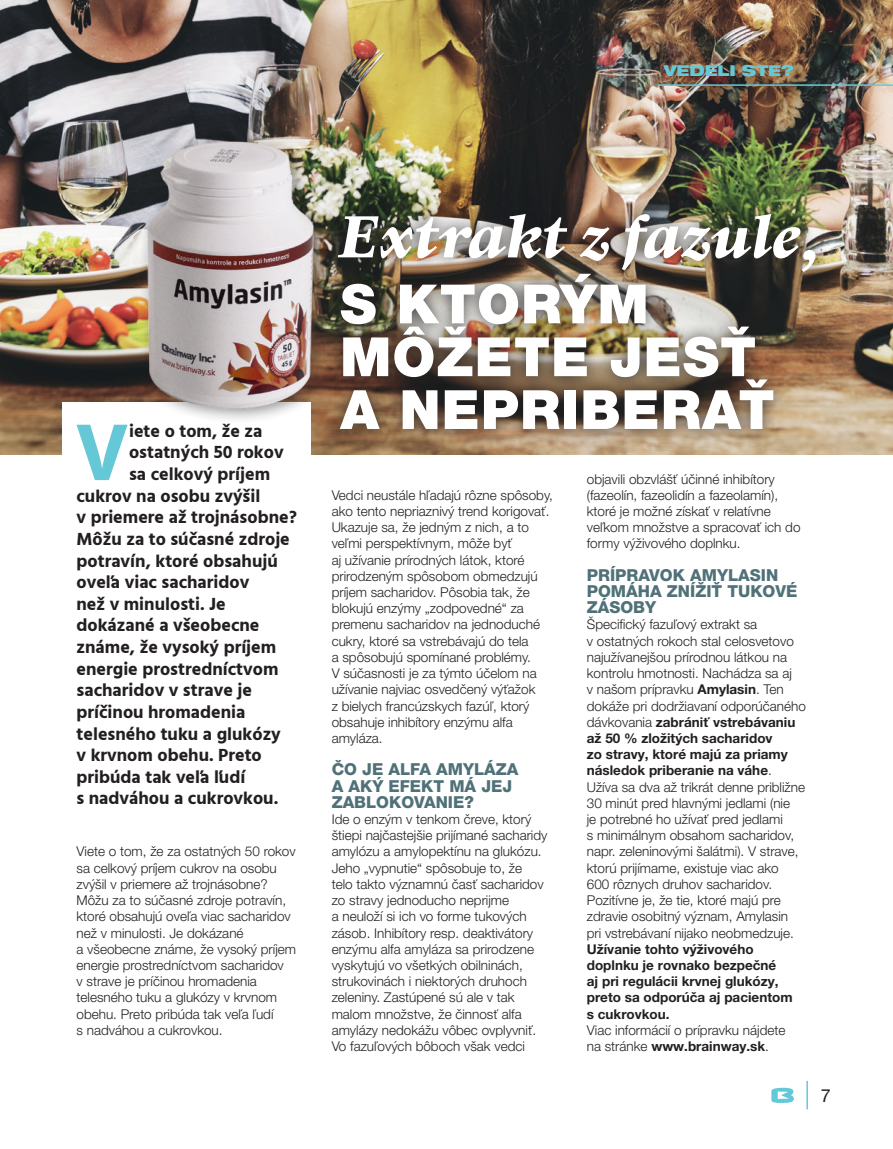
<style>
.page{position:relative;width:893px;height:1149px;background:#fff}
.page>*{position:absolute;margin:0;border:0;box-sizing:border-box;transform-origin:0 0}
.t1{font:700 82.05px "Hind";color:#65c8d7}
.t2{font:italic 700 59.1px "Academica Medium Pro";color:#fff}
.t3{font:900 54.15px/52.8px "Helvetica Neue LT Pro";letter-spacing:.02em;color:#fff}
.t4{font:700 18px "Hind";color:#231f20}
.t5{font:18px "Helvetica Neue LT Pro";color:#231f20}
.t6{font:800 16.5px/16.2px "Helvetica Neue LT Pro";color:#4f7177}
.t7{font:900 expanded 15px "Helvetica Neue LT Pro";color:#63c9d8}
.t8{font:300 13.5px/16.2px "Helvetica Neue LT Pro";color:#231f20}
.t9{font:700 13.5px/16.2px "Helvetica Neue LT Pro";color:#231f20}
.s1{font-weight:700}
</style>
<div class="page">
<img style="left:0;top:0;width:893px;height:454px">
<div style="left:325px;top:199px;width:505px;height:245px;background:#231f20;opacity:.85"></div>
<div style="left:63px;top:402px;width:248px;height:211px;background:#fff"></div>
<img style="left:126px;top:121px;width:209px;height:313px">
<svg style="left:771px;top:1087px;width:23px;height:15px"></svg>
<hr style="left:806px;top:1080px;width:2px;height:28px;background:#63c9d8">
<hr style="left:658px;top:84px;width:235px;height:2px;background:#63c9d8">
<p class="t7" style="left:664px;top:61px;width:132px">VEDELI STE?</p>
<h1 class="t1" style="left:75px;top:403px;width:56px">V</h1>
<h3 class="t4" style="left:129px;top:420px;width:135px">iete o tom, že za</h3>
<h3 class="t4" style="left:129px;top:441px;width:156px">ostatných 50 rokov</h3>
<h3 class="t4" style="left:129px;top:463px;width:143px">sa celkový príjem</h3>
<h3 class="t4" style="left:77px;top:485px;width:185px">cukrov na osobu zvýšil</h3>
<h3 class="t4" style="left:77px;top:506px;width:222px">v priemere až trojnásobne?</h3>
<h3 class="t4" style="left:77px;top:528px;width:215px">Môžu za to súčasné zdroje</h3>
<h3 class="t4" style="left:77px;top:549px;width:203px">potravín, ktoré obsahujú</h3>
<h3 class="t4" style="left:77px;top:571px;width:174px">oveľa viac sacharidov</h3>
<h3 class="t4" style="left:77px;top:593px;width:151px">než v minulosti. Je</h3>
<h3 class="t4" style="left:77px;top:614px;width:184px">dokázané a všeobecne</h3>
<h3 class="t4" style="left:77px;top:636px;width:201px">známe, že vysoký príjem</h3>
<h3 class="t4" style="left:77px;top:657px;width:203px">energie prostredníctvom</h3>
<h3 class="t4" style="left:77px;top:679px;width:177px">sacharidov v strave je</h3>
<h3 class="t4" style="left:77px;top:701px;width:170px">príčinou hromadenia</h3>
<h3 class="t4" style="left:77px;top:722px;width:206px">telesného tuku a glukózy</h3>
<h3 class="t4" style="left:77px;top:744px;width:187px">v krvnom obehu. Preto</h3>
<h3 class="t4" style="left:77px;top:765px;width:170px">pribúda tak veľa ľudí</h3>
<h3 class="t4" style="left:77px;top:787px;width:203px">s nadváhou a cukrovkou.</h3>
<p class="t8" style="left:77px;top:843px;width:221px">Viete o tom, že za ostatných 50 rokov sa celkový príjem cukrov na osobu zvýšil v priemere až trojnásobne?<br>Môžu za to súčasné zdroje potravín, ktoré obsahujú oveľa viac sacharidov než v minulosti. Je dokázané<br>a všeobecne známe, že vysoký príjem energie prostredníctvom sacharidov<br>v strave je príčinou hromadenia telesného tuku a glukózy v krvnom obehu. Preto pribúda tak veľa ľudí<br>s nadváhou a cukrovkou.</p>
<h2 class="t2" style="left:340px;top:195px;width:480px">Extrakt z fazule,</h2>
<h3 class="t3" style="left:340px;top:277px;width:436px">S KTORÝM<br>MÔŽETE JESŤ<br>A NEPRIBERAŤ</h3>
<p class="t8" style="left:332px;top:486px;width:223px">Vedci neustále hľadajú rôzne spôsoby, ako tento nepriaznivý trend korigovať.<br>Ukazuje sa, že jedným z nich, a to veľmi perspektívnym, môže byť<br>aj užívanie prírodných látok, ktoré prirodzeným spôsobom obmedzujú príjem sacharidov. Pôsobia tak, že blokujú enzýmy „zodpovedné“ za premenu sacharidov na jednoduché cukry, ktoré sa vstrebávajú do tela<br>a spôsobujú spomínané problémy.<br>V súčasnosti je za týmto účelom na užívanie najviac osvedčený výťažok<br>z bielych francúzskych fazúľ, ktorý obsahuje inhibítory enzýmu alfa amyláza.</p>
<p class="t6" style="left:332px;top:761px;width:188px">ČO JE ALFA AMYLÁZA<br>A AKÝ EFEKT MÁ JEJ<br>ZABLOKOVANIE?</p>
<p class="t8" style="left:332px;top:810px;width:217px">Ide o enzým v tenkom čreve, ktorý štiepi najčastejšie prijímané sacharidy amylózu a amylopektínu na glukózu.<br>Jeho „vypnutie“ spôsobuje to, že<br>telo takto významnú časť sacharidov zo stravy jednoducho neprijme<br>a neuloží si ich vo forme tukových zásob. Inhibítory resp. deaktivátory enzýmu alfa amyláza sa prirodzene vyskytujú vo všetkých obilninách, strukovinách i niektorých druhoch zeleniny. Zastúpené sú ale v tak malom množstve, že činnosť alfa amylázy nedokážu vôbec ovplyvniť.<br>Vo fazuľových bôboch však vedci</p>
<p class="t8" style="left:587px;top:470px;width:215px">objavili obzvlášť účinné inhibítory (fazeolín, fazeolidín a fazeolamín), ktoré je možné získať v relatívne veľkom množstve a spracovať ich do formy výživového doplnku.</p>
<p class="t6" style="left:587px;top:566px;width:212px">PRÍPRAVOK AMYLASIN<br>POMÁHA ZNÍŽIŤ TUKOVÉ<br>ZÁSOBY</p>
<p class="t8" style="left:587px;top:616px;width:221px">Špecifický fazuľový extrakt sa<br>v ostatných rokoch stal celosvetovo najužívanejšou prírodnou látkou na kontrolu hmotnosti. Nachádza sa aj<br>v našom prípravku <span class="s1">Amylasin</span>. Ten dokáže pri dodržiavaní odporúčaného dávkovania <span class="s1">zabrániť vstrebávaniu až 50 % zložitých sacharidov<br>zo stravy, ktoré majú za priamy následok priberanie na váhe</span>.<br>Užíva sa dva až trikrát denne približne 30 minút pred hlavnými jedlami (nie<br>je potrebné ho užívať pred jedlami<br>s minimálnym obsahom sacharidov, napr. zeleninovými šalátmi). V strave, ktorú prijímame, existuje viac ako<br>600 rôznych druhov sacharidov.<br>Pozitívne je, že tie, ktoré majú pre zdravie osobitný význam, Amylasin pri vstrebávaní nijako neobmedzuje.</p>
<p class="t9" style="left:587px;top:940px;width:207px">Užívanie tohto výživového doplnku je rovnako bezpečné<br>aj pri regulácii krvnej glukózy, preto sa odporúča aj pacientom s cukrovkou.</p>
<p class="t8" style="left:587px;top:1021px;width:200px">Viac informácií o prípravku nájdete na stránke <span class="s1">www.brainway.sk</span>.</p>
<h3 class="t5" style="left:821px;top:1084px;width:12px">7</h3>
</div>
